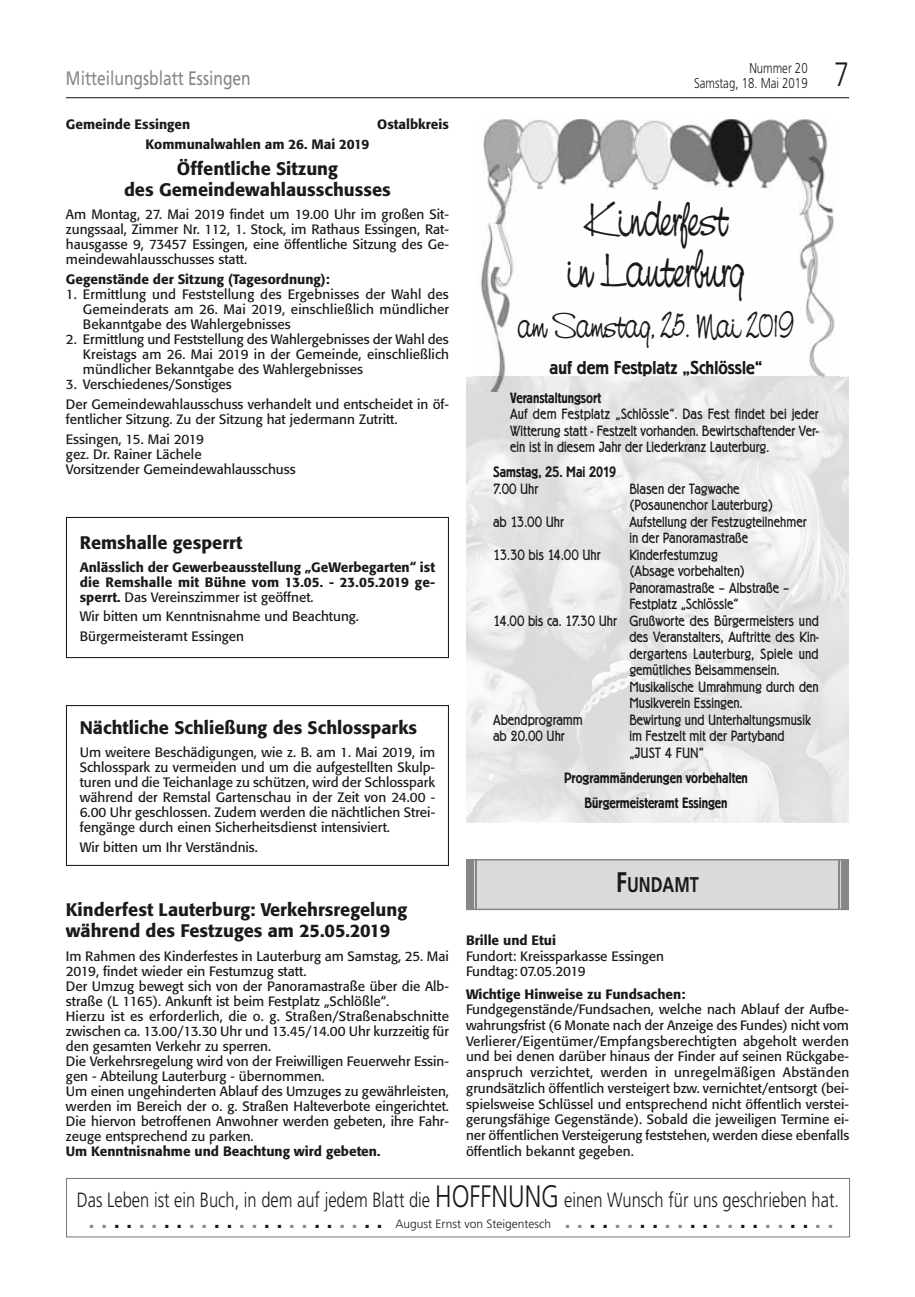
<style>
.page{position:relative;width:915px;height:1297px;background:#fff}
.page>*{position:absolute;margin:0;border:0;box-sizing:border-box;transform-origin:0 0}
.t1{font:47.85px/51.2px "Casual";color:#1a1a18;text-align:center;scale:.95 1}
.t2{font:34.65px "Casual";color:#1a1a18;scale:.95 1}
.t3{font:300 33.75px "Frutiger";color:#1a1a18;scale:.8 1}
.t4{font:700 21.3px "Frutiger";color:#1a1a18;scale:.77 1}
.t5{font:300 20.7px "Frutiger";color:#1a1a18;scale:.8 1}
.t6{font:600 19.5px "Berliner Grotesk D";color:#1a1a18}
.t7{font:19.5px "Frutiger";color:#868786;scale:.8 1}
.t8{font:500 18px/21px "Formata";color:#1a1a18;text-align:center}
.t9{font:300 15.6px/16.5px "Berliner Grotesk D";color:#1a1a18;scale:.91 1}
.t10{font:600 15.6px/25px "Berliner Grotesk D";color:#1a1a18;text-align:center;scale:.91 1}
.t11{font:300 14.25px "Frutiger";color:#1a1a18;scale:.8 1}
.t12{font:13.5px/15px "Formata";color:#1a1a18}
.t13{font:500 13.5px/15px "Formata";color:#1a1a18;text-align:justify}
.t14{font:300 12px "Frutiger";color:#1a1a18}
.s1{font-weight:400}
.s2{font-size:28.35px}
.s3{font-size:30.9px}
.s4{font-weight:700;font-size:22.5px;color:#868786}
.s5{font-weight:700;font-size:22.5px}
</style>
<div class="page">
<hr style="left:66px;top:97px;width:782px;height:1px;background:#1a1a18">
<div style="left:66px;top:517px;width:383px;height:141px;border:1px solid #1a1a18"></div>
<div style="left:66px;top:705px;width:383px;height:161px;border:1px solid #1a1a18"></div>
<div style="left:467px;top:860px;width:380px;height:49px;background:#d9dada"></div>
<div style="left:466px;top:859px;width:382px;height:51px;border:2px solid #868786"></div>
<div style="left:841px;top:859px;width:7px;height:50px;background:#868786"></div>
<hr style="left:837px;top:859px;width:2px;height:50px;background:#868786">
<div style="left:466px;top:859px;width:7px;height:50px;background:#868786"></div>
<hr style="left:475px;top:859px;width:1px;height:50px;background:#868786">
<img style="left:466px;top:377px;width:382px;height:446px">
<img style="left:474px;top:119px;width:365px;height:272px">
<div style="left:66px;top:1178px;width:783px;height:59px;border:1px solid #7b7b7a"></div>
<p class="t11" style="left:749px;top:60px;width:74px">Nummer 20</p>
<h3 class="t7" style="left:66px;top:66px;width:232px">Mitteilungsblatt Essingen</h3>
<p class="t11" style="left:694px;top:75px;width:143px">Samstag, 18. Mai 2019</p>
<p class="t13" style="left:66px;top:116px;width:126px">Gemeinde Essingen</p>
<p class="t13" style="left:377px;top:116px;width:73px">Ostalbkreis</p>
<p class="t13" style="left:145px;top:136px;width:225px">Kommunalwahlen am 26. Mai 2019</p>
<h3 class="t8" style="left:124px;top:158px;width:268px">Öffentliche Sitzung<br>des Gemeindewahlausschusses</h3>
<p class="t12" style="left:66px;top:207px;width:384px;text-align:justify">Am Montag, 27. Mai 2019 findet um 19.00 Uhr im großen Sit&shy;zungssaal, Zimmer Nr. 112, 1. Stock, im Rathaus Essingen, Rat&shy;hausgasse 9, 73457 Essingen, eine öffentliche Sitzung des Ge&shy;meindewahlausschusses statt.</p>
<p class="t13" style="left:66px;top:272px;width:265px">Gegenstände der Sitzung (Tagesordnung):</p>
<p class="t12" style="left:83px;top:287px;width:367px;text-align:justify;text-indent:-17px">1. Ermittlung und Feststellung des Ergebnisses der Wahl des Gemeinderats am 26. Mai 2019, einschließlich mündlicher Bekanntgabe des Wahlergebnisses</p>
<p class="t12" style="left:83px;top:332px;width:367px;text-align:justify;text-indent:-17px">2. Ermittlung und Feststellung des Wahlergebnisses der Wahl des Kreistags am 26. Mai 2019 in der Gemeinde, einschließlich mündlicher Bekanntgabe des Wahlergebnisses</p>
<p class="t12" style="left:66px;top:374px;width:384px;line-height:20px">3. Verschiedenes/Sonstiges<br>Der Gemeindewahlausschuss verhandelt und entscheidet in öf-</p>
<p class="t12" style="left:66px;top:409px;width:333px;line-height:20px">fentlicher Sitzung. Zu der Sitzung hat jedermann Zutritt.<br>Essingen, 15. Mai 2019</p>
<p class="t12" style="left:66px;top:447px;width:231px">gez. Dr. Rainer Lächele<br>Vorsitzender Gemeindewahlausschuss</p>
<h3 class="t8" style="left:80px;top:532px;width:164px">Remshalle gesperrt</h3>
<p class="t13" style="left:80px;top:560px;width:357px">Anlässlich der Gewerbeausstellung „GeWerbegarten“ ist die Remshalle mit Bühne vom 13.05. - 23.05.2019 ge&shy;sperrt. <span class="s1">Das Vereinszimmer ist geöffnet.</span></p>
<p class="t12" style="left:80px;top:607px;width:281px;line-height:19.2px">Wir bitten um Kenntnisnahme und Beachtung.<br>Bürgermeisteramt Essingen</p>
<h3 class="t8" style="left:80px;top:717px;width:339px">Nächtliche Schließung des Schlossparks</h3>
<p class="t12" style="left:80px;top:745px;width:357px;text-align:justify">Um weitere Beschädigungen, wie z. B. am 1. Mai 2019, im Schlosspark zu vermeiden und um die aufgestellten Skulp&shy;turen und die Teichanlage zu schützen, wird der Schlosspark während der Remstal Gartenschau in der Zeit von 24.00 - 6.00 Uhr geschlossen. Zudem werden die nächtlichen Strei&shy;fengänge durch einen Sicherheitsdienst intensiviert.</p>
<p class="t12" style="left:80px;top:839px;width:180px">Wir bitten um Ihr Verständnis.</p>
<h1 class="t1" style="left:566px;top:195px;width:188px">Kinderfest in Lauterburg</h1>
<h2 class="t2" style="left:517px;top:305px;width:292px">am Samstag, 25. Mai 2019</h2>
<h3 class="t6" style="left:549px;top:356px;width:214px">auf dem Festplatz „Schlössle“</h3>
<p class="t10" style="left:510px;top:385px;width:101px">Veranstaltungsort</p>
<p class="t9" style="left:510px;top:406px;width:341px;text-align:justify">Auf dem Festplatz „Schlössle“. Das Fest findet bei jeder Witterung statt - Festzelt vorhanden. Bewirtschaftender Ver&shy;ein ist in diesem Jahr der Liederkranz Lauterburg.</p>
<p class="t10" style="left:493px;top:459px;width:137px">Samstag, 25. Mai 2019</p>
<p class="t9" style="left:493px;top:480px;width:51px">7.00 Uhr</p>
<p class="t9" style="left:629px;top:480px;width:159px">Blasen der Tagwache (Posaunenchor Lauterburg)</p>
<p class="t9" style="left:493px;top:513px;width:79px">ab 13.00 Uhr</p>
<p class="t9" style="left:629px;top:513px;width:196px">Aufstellung der Festzugteilnehmer in der Panoramastraße</p>
<p class="t9" style="left:493px;top:546px;width:120px">13.30 bis 14.00 Uhr</p>
<p class="t9" style="left:629px;top:546px;width:99px">Kinderfestumzug</p>
<p class="t9" style="left:629px;top:563px;width:129px">(Absage vorbehalten)</p>
<p class="t9" style="left:629px;top:579px;width:178px">Panoramastraße – Albstraße –</p>
<p class="t9" style="left:629px;top:596px;width:122px">Festplatz „Schlössle“</p>
<p class="t9" style="left:493px;top:612px;width:359px">14.00 bis ca. 17.30 Uhr Grußworte des Bürgermeisters und</p>
<p class="t9" style="left:629px;top:629px;width:210px">des Veranstalters, Auftritte des Kin-</p>
<p class="t9" style="left:629px;top:645px;width:209px">dergartens Lauterburg, Spiele und</p>
<p class="t9" style="left:629px;top:662px;width:167px">gemütliches Beisammensein.</p>
<p class="t9" style="left:629px;top:678px;width:210px">Musikalische Umrahmung durch den</p>
<p class="t9" style="left:629px;top:695px;width:126px">Musikverein Essingen.</p>
<p class="t9" style="left:493px;top:711px;width:100px">Abendprogramm</p>
<p class="t9" style="left:629px;top:711px;width:201px">Bewirtung und Unterhaltungsmusik</p>
<p class="t9" style="left:493px;top:728px;width:80px">ab 20.00 Uhr</p>
<p class="t9" style="left:629px;top:728px;width:172px">im Festzelt mit der Partyband „JUST 4 FUN“</p>
<p class="t10" style="left:564px;top:765px;width:203px">Programmänderungen vorbehalten<br>Bürgermeisteramt Essingen</p>
<h3 class="t4" style="left:616px;top:872px;width:109px"><span class="s2">F</span>UNDAMT</h3>
<h3 class="t3" style="left:833px;top:55px;width:20px">7</h3>
<h3 class="t8" style="left:66px;top:899px;width:342px;text-align:left">Kinderfest Lauterburg: Verkehrsregelung während des Festzuges am 25.05.2019</h3>
<p class="t12" style="left:66px;top:948px;width:384px">Im Rahmen des Kinderfestes in Lauterburg am Samstag, 25. Mai 2019, findet wieder ein Festumzug statt.<br>Der Umzug bewegt sich von der Panoramastraße über die Alb&shy;straße (L 1165). Ankunft ist beim Festplatz „Schlößle“.<br>Hierzu ist es erforderlich, die o. g. Straßen/Straßenabschnitte zwischen ca. 13.00/13.30 Uhr und 13.45/14.00 Uhr kurzzeitig für den gesamten Verkehr zu sperren.<br>Die Verkehrsregelung wird von der Freiwilligen Feuerwehr Essin&shy;gen - Abteilung Lauterburg - übernommen.<br>Um einen ungehinderten Ablauf des Umzuges zu gewährleisten, werden im Bereich der o. g. Straßen Halteverbote eingerichtet.<br>Die hiervon betroffenen Anwohner werden gebeten, ihre Fahr&shy;zeuge entsprechend zu parken.</p>
<p class="t13" style="left:66px;top:1143px;width:316px">Um Kenntnisnahme und Beachtung wird gebeten.</p>
<p class="t13" style="left:466px;top:933px;width:92px">Brille und Etui</p>
<p class="t12" style="left:466px;top:948px;width:199px;line-height:15.8px">Fundort: Kreissparkasse Essingen<br>Fundtag: 07.05.2019</p>
<p class="t13" style="left:466px;top:986px;width:221px">Wichtige Hinweise zu Fundsachen:</p>
<p class="t12" style="left:466px;top:1001px;width:384px;line-height:15.8px;text-align:justify">Fundgegenstände/Fundsachen, welche nach Ablauf der Aufbe&shy;wahrungsfrist (6 Monate nach der Anzeige des Fundes) nicht vom Verlierer/Eigentümer/Empfangsberechtigten abgeholt werden und bei denen darüber hinaus der Finder auf seinen Rückgabe&shy;anspruch verzichtet, werden in unregelmäßigen Abständen grundsätzlich öffentlich versteigert bzw. vernichtet/entsorgt (bei&shy;spielsweise Schlüssel und entsprechend nicht öffentlich verstei&shy;gerungsfähige Gegenstände). Sobald die jeweiligen Termine ei&shy;ner öffentlichen Versteigerung feststehen, werden diese ebenfalls öffentlich bekannt gegeben.</p>
<h3 class="t5" style="left:77px;top:1188px;width:953px">Das Leben ist ein Buch, in dem auf jedem Blatt die <span class="s3">HOFFNUNG</span> einen Wunsch für uns geschrieben hat.</h3>
<p class="t14" style="left:89px;top:1217px;width:746px"><span class="s4">. .</span> <span class="s5">. .</span> <span class="s4">. .</span> <span class="s5">. .</span> <span class="s4">. .</span> <span class="s5">. .</span> <span class="s4">. .</span> <span class="s5">. .</span> <span class="s4">. .</span> <span class="s5">. .</span> <span class="s4">. .</span> <span class="s5">. .</span> August Ernst von Steigentesch <span class="s4">. .</span> <span class="s5">. .</span> <span class="s4">. .</span> <span class="s5">. .</span> <span class="s4">. .</span> <span class="s5">. .</span> <span class="s4">. .</span> <span class="s5">. .</span> <span class="s4">. .</span> <span class="s5">. .</span> <span class="s4">. .</span></p>
</div>
